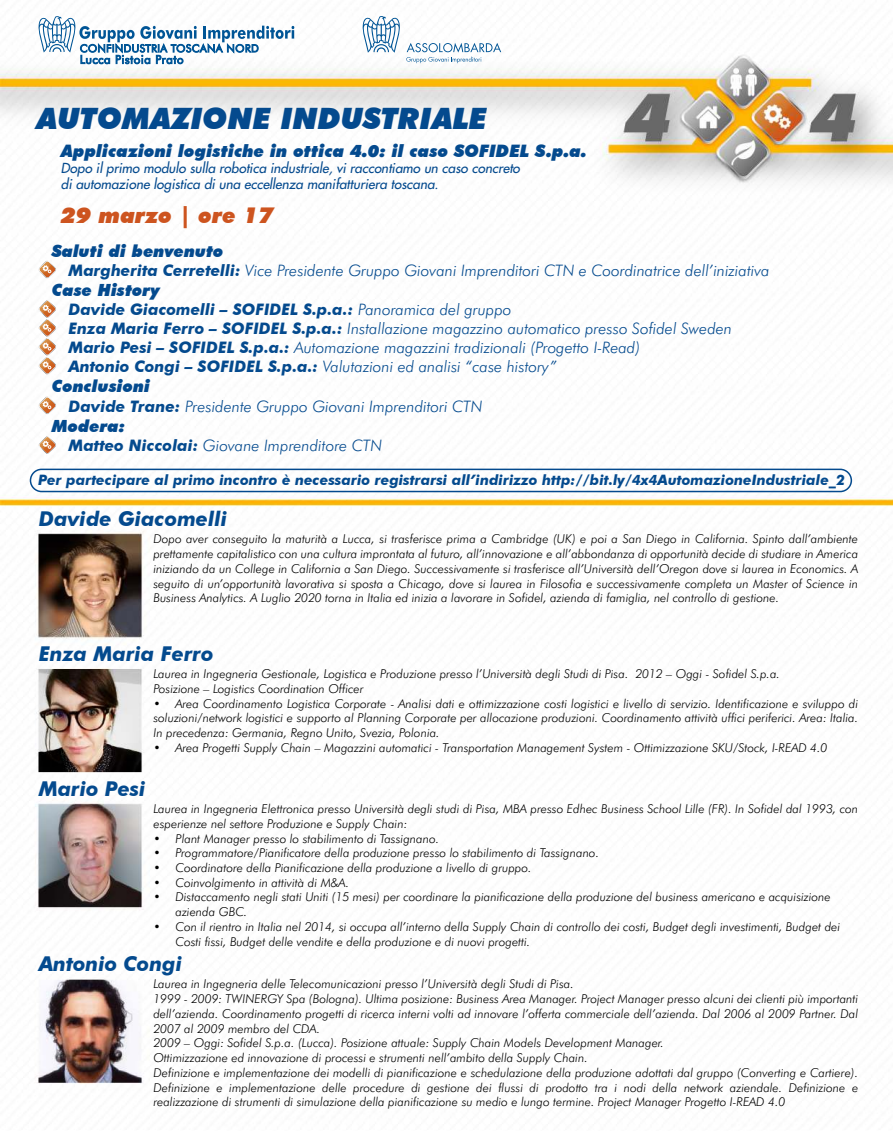
<style>
.page{position:relative;width:893px;height:1131px;background:#fff}
.page>*{position:absolute;margin:0;border:0;box-sizing:border-box;transform-origin:0 0}
.t1{font:italic 900 29.4px "Futura BT";color:#044a8e}
.t2{font:italic 900 22.05px "Futura BT";color:#cd541f}
.t3{font:italic 700 20.4px "Futura BT";color:#044a8e}
.t4{font:italic 900 17.25px "Futura BT";color:#044a8e}
.t5{font:italic 900 16.8px "Futura BT";color:#044a8e}
.t6{font:italic 300 15.9px/19px "Futura BT";color:#044a8e}
.t7{font:italic 700 14.4px "Futura BT";color:#044a8e}
.t8{font:italic 500 13.5px/16.2px "Futura Std";color:#044a8e}
.t9{font:italic 300 12.3px/14.7px "Futura BT";color:#000}
.s1{font-weight:700}
</style>
<div class="page">
<img style="left:0;top:26px;width:893px;height:1058px">
<svg style="left:38px;top:16px;width:256px;height:48px"></svg>
<div style="left:30px;top:469px;width:822px;height:23px;border:2px solid #044a8e;border-radius:11px"></div>
<svg style="left:362px;top:16px;width:139px;height:47px"></svg>
<svg style="left:38px;top:260px;width:19px;height:20px"></svg>
<svg style="left:38px;top:300px;width:19px;height:76px"></svg>
<svg style="left:38px;top:396px;width:19px;height:20px"></svg>
<svg style="left:38px;top:436px;width:19px;height:19px"></svg>
<h1 class="t1" style="left:36px;top:106px;width:452px">AUTOMAZIONE INDUSTRIALE</h1>
<h3 class="t4" style="left:61px;top:144px;width:527px">Applicazioni logistiche in ottica 4.0: il caso SOFIDEL S.p.a.</h3>
<p class="t8" style="left:61px;top:161px;width:460px">Dopo il primo modulo sulla robotica industriale, vi raccontiamo un caso concreto di automazione logistica di una eccellenza manifatturiera toscana.</p>
<h2 class="t2" style="left:61px;top:206px;width:214px">29 marzo | ore 17</h2>
<h3 class="t5" style="left:52px;top:244px;width:173px">Saluti di benvenuto</h3>
<p class="t6" style="left:69px;top:262px;width:703px"><span class="s1">Margherita Cerretelli:</span> Vice Presidente Gruppo Giovani Imprenditori CTN e Coordinatrice dell’iniziativa</p>
<h3 class="t5" style="left:52px;top:283px;width:110px">Case History</h3>
<p class="t6" style="left:69px;top:301px;width:665px"><span class="s1">Davide Giacomelli – SOFIDEL S.p.a.:</span> Panoramica del gruppo<br><span class="s1">Enza Maria Ferro – SOFIDEL S.p.a.:</span> Installazione magazzino automatico presso Sofidel Sweden <span class="s1">Mario Pesi – SOFIDEL S.p.a.:</span> Automazione magazzini tradizionali (Progetto I-Read)<br><span class="s1">Antonio Congi – SOFIDEL S.p.a.:</span> Valutazioni ed analisi “case history”</p>
<h3 class="t5" style="left:52px;top:379px;width:100px">Conclusioni</h3>
<p class="t6" style="left:69px;top:398px;width:415px"><span class="s1">Davide Trane:</span> Presidente Gruppo Giovani Imprenditori CTN</p>
<h3 class="t5" style="left:52px;top:419px;width:75px">Modera:</h3>
<p class="t6" style="left:69px;top:437px;width:315px"><span class="s1">Matteo Niccolai:</span> Giovane Imprenditore CTN</p>
<p class="t7" style="left:38px;top:474px;width:808px">Per partecipare al primo incontro è necessario registrarsi all’indirizzo http://bit.ly/4x4AutomazioneIndustriale_2</p>
<h3 class="t3" style="left:39px;top:511px;width:190px">Davide Giacomelli</h3>
<p class="t9" style="left:153px;top:533px;width:706px;text-align:justify">Dopo aver conseguito la maturità a Lucca, si trasferisce prima a Cambridge (UK) e poi a San Diego in California. Spinto dall’ambiente prettamente capitalistico con una cultura improntata al futuro, all’innovazione e all’abbondanza di opportunità decide di studiare in America iniziando da un College in California a San Diego. Successivamente si trasferisce all’Università dell’Oregon dove si laurea in Economics. A seguito di un’opportunità lavorativa si sposta a Chicago, dove si laurea in Filosofia e successivamente completa un Master of Science in Business Analytics. A Luglio 2020 torna in Italia ed inizia a lavorare in Sofidel, azienda di famiglia, nel controllo di gestione.</p>
<h3 class="t3" style="left:39px;top:646px;width:176px">Enza Maria Ferro</h3>
<p class="t9" style="left:153px;top:667px;width:628px">Laurea in Ingegneria Gestionale, Logistica e Produzione presso l’Università degli Studi di Pisa. 2012 – Oggi - Sofidel S.p.a.<br>Posizione – Logistics Coordination Officer</p>
<p class="t9" style="left:153px;top:697px;width:706px;text-align:justify">• Area Coordinamento Logistica Corporate - Analisi dati e ottimizzazione costi logistici e livello di servizio. Identificazione e sviluppo di soluzioni/network logistici e supporto al Planning Corporate per allocazione produzioni. Coordinamento attività uffici periferici. Area: Italia.<br>In precedenza: Germania, Regno Unito, Svezia, Polonia.</p>
<p class="t9" style="left:153px;top:741px;width:675px">• Area Progetti Supply Chain – Magazzini automatici - Transportation Management System - Ottimizzazione SKU/Stock, I-READ 4.0</p>
<h3 class="t3" style="left:39px;top:781px;width:108px">Mario Pesi</h3>
<p class="t9" style="left:153px;top:802px;width:706px">Laurea in Ingegneria Elettronica presso Università degli studi di Pisa, MBA presso Edhec Business School Lille (FR). In Sofidel dal 1993, con esperienze nel settore Produzione e Supply Chain:</p>
<p class="t9" style="left:153px;top:832px;width:287px">• Plant Manager presso lo stabilimento di Tassignano.</p>
<p class="t9" style="left:153px;top:846px;width:447px">• Programmatore/Pianificatore della produzione presso lo stabilimento di Tassignano.</p>
<p class="t9" style="left:153px;top:861px;width:380px">• Coordinatore della Pianificazione della produzione a livello di gruppo.</p>
<p class="t9" style="left:153px;top:876px;width:197px">• Coinvolgimento in attività di M&amp;A.</p>
<p class="t9" style="left:175px;top:891px;width:657px;text-indent:-22px">• Distaccamento negli stati Uniti (15 mesi) per coordinare la pianificazione della produzione del business americano e acquisizione azienda GBC.</p>
<p class="t9" style="left:175px;top:920px;width:666px;text-indent:-22px">• Con il rientro in Italia nel 2014, si occupa all’interno della Supply Chain di controllo dei costi, Budget degli investimenti, Budget dei<br>Costi fissi, Budget delle vendite e della produzione e di nuovi progetti.</p>
<h3 class="t3" style="left:39px;top:956px;width:145px">Antonio Congi</h3>
<p class="t9" style="left:153px;top:978px;width:706px">Laurea in Ingegneria delle Telecomunicazioni presso l’Università degli Studi di Pisa.<br>1999 - 2009: TWINERGY Spa (Bologna). Ultima posizione: Business Area Manager. Project Manager presso alcuni dei clienti più importanti dell’azienda. Coordinamento progetti di ricerca interni volti ad innovare l’offerta commerciale dell’azienda. Dal 2006 al 2009 Partner. Dal 2007 al 2009 membro del CDA.<br>2009 – Oggi: Sofidel S.p.a. (Lucca). Posizione attuale: Supply Chain Models Development Manager.<br>Ottimizzazione ed innovazione di processi e strumenti nell’ambito della Supply Chain.<br>Definizione e implementazione dei modelli di pianificazione e schedulazione della produzione adottati dal gruppo (Converting e Cartiere).<br>Definizione e implementazione delle procedure di gestione dei flussi di prodotto tra i nodi della network aziendale. Definizione e realizzazione di strumenti di simulazione della pianificazione su medio e lungo termine. Project Manager Progetto I-READ 4.0</p>
</div>
